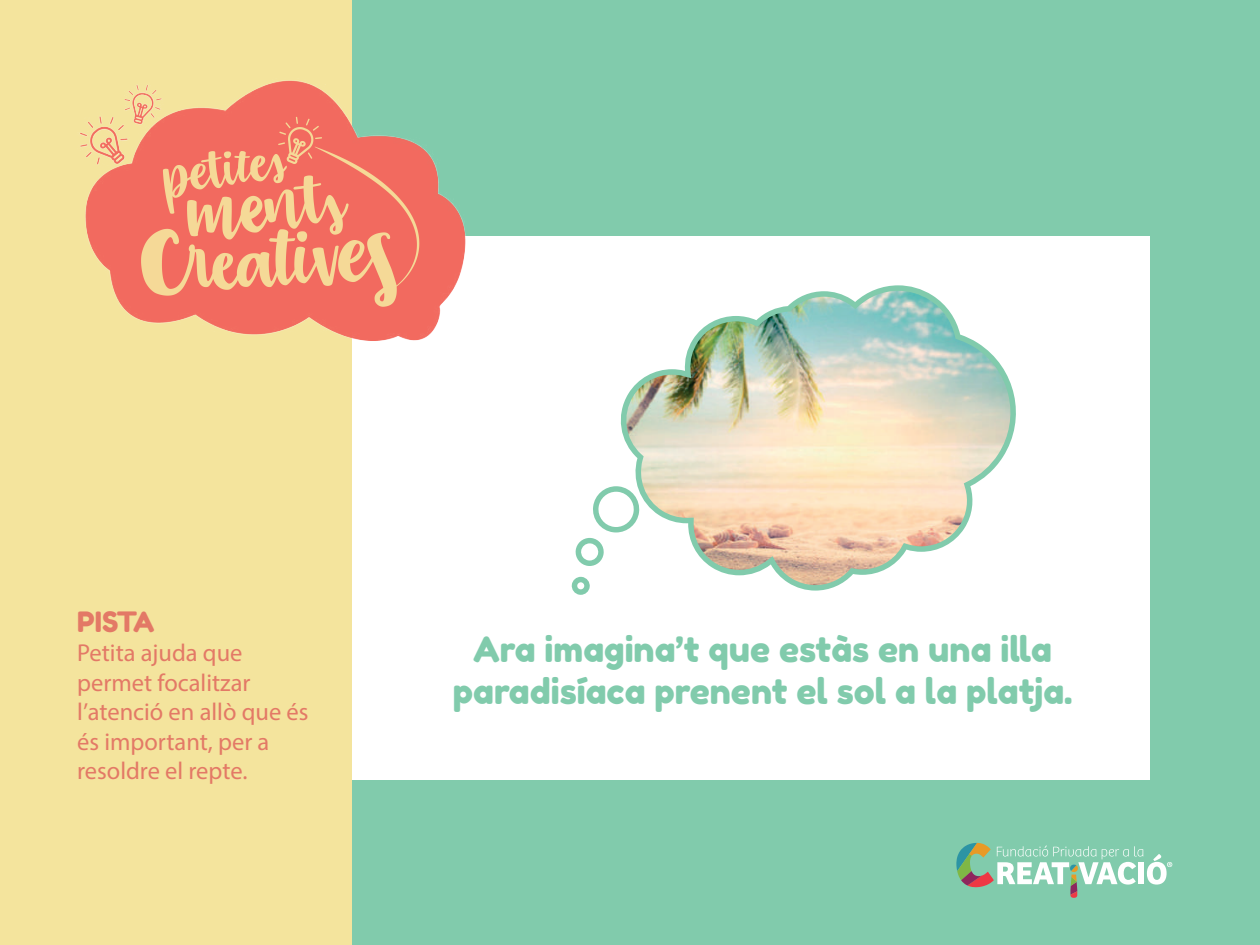
<style>
.page{position:relative;width:1260px;height:945px;background:#81cbac}
.page>*{position:absolute;margin:0;border:0;box-sizing:border-box;transform-origin:0 0}
.t1{font:35px/42px "Fredoka One";color:#81cbac;text-align:center}
.t2{font:28px "Fredoka One";letter-spacing:-.025em;color:#e37966}
.t3{font:24.5px/29.4px "Myriad Pro";color:#e37966}
</style>
<div class="page">
<svg style="left:956px;top:843px;width:216px;height:55px"></svg>
<div style="left:326px;top:236px;width:824px;height:544px;background:#fff"></div>
<div style="left:0;top:0;width:352px;height:945px;background:#f4e49d"></div>
<img style="left:79px;top:80px;width:387px;height:261px">
<svg style="left:593px;top:486px;width:22px;height:46px"></svg>
<svg style="left:575px;top:538px;width:29px;height:28px"></svg>
<svg style="left:571px;top:577px;width:19px;height:18px"></svg>
<img style="left:615px;top:285px;width:401px;height:306px">
<p class="t2" style="left:77px;top:605px;width:79px">PISTA</p>
<p class="t3" style="left:77px;top:638px;width:233px">Petita ajuda que permet focalitzar l’atenció en allò que és és important, per a resoldre el repte.</p>
<h1 class="t1" style="left:453px;top:628px;width:621px">Ara imagina’t que estàs en una illa paradisíaca prenent el sol a la platja.</h1>
</div>
